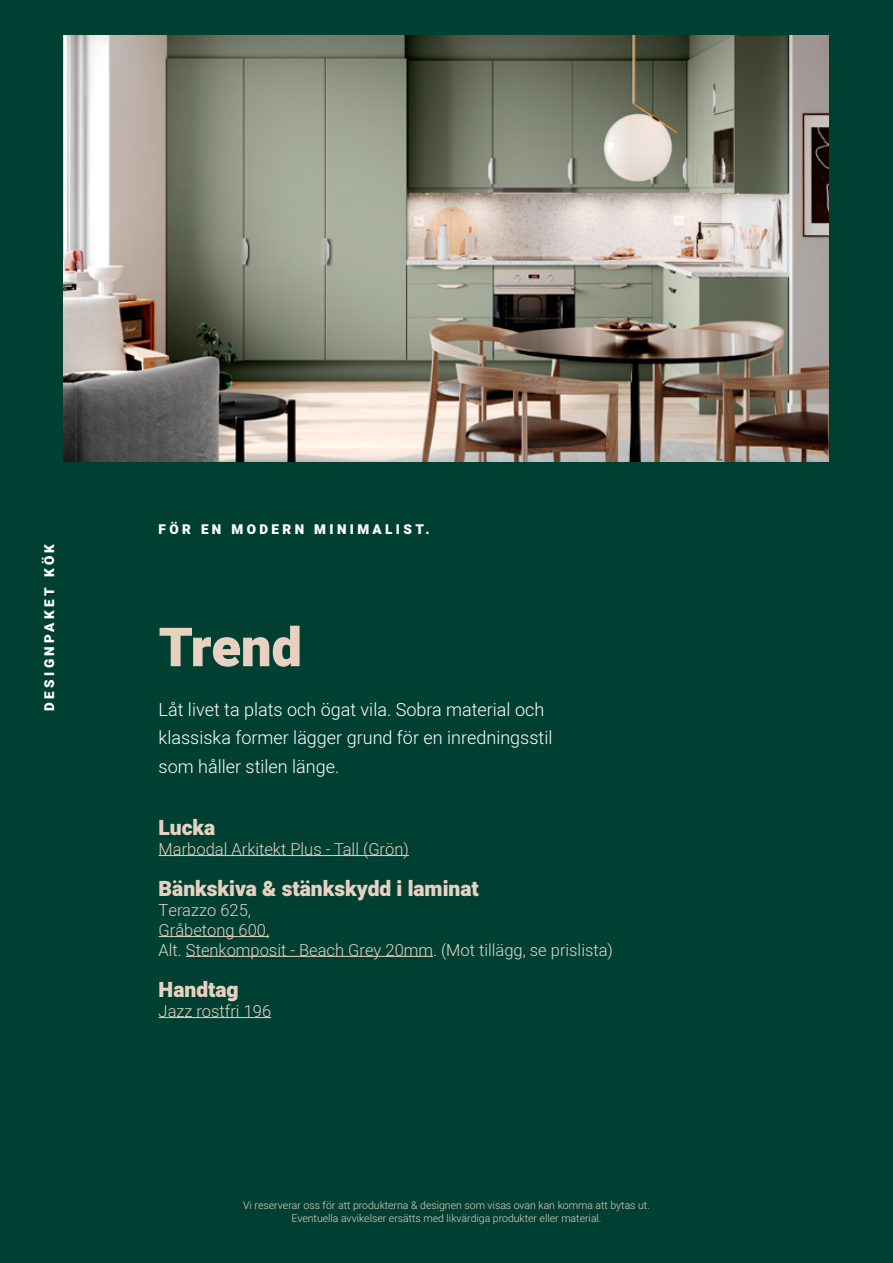
<style>
.page{position:relative;width:893px;height:1263px;background:#004032}
.page>*{position:absolute;margin:0;border:0;box-sizing:border-box;transform-origin:0 0}
.t1{font:900 54px "Heebo";color:#e8d1c1}
.t2{font:900 21px "Heebo";color:#e8d1c1}
.t3{font:300 18px/28.5px "Heebo";color:#fff}
.t4{font:300 16.5px/19.8px "Heebo";color:#e8d1c1}
.t5{font:900 13.5px "Heebo";letter-spacing:.25em;color:#fff}
.t6{font:300 10.5px/12.6px "Heebo";color:#e8d1c1;text-align:center}
.s1{color:#e2dbcc}
</style>
<div class="page">
<hr style="left:159px;top:855px;width:250px;height:1px;background:#e8d1c1">
<hr style="left:159px;top:936px;width:110px;height:1px;background:#e8d1c1">
<hr style="left:186px;top:956px;width:247px;height:1px;background:#e8d1c1">
<hr style="left:159px;top:1017px;width:112px;height:1px;background:#e8d1c1">
<img style="left:64px;top:36px;width:764px;height:425px">
<p class="t5" style="left:40px;top:711px;width:168px;rotate:-90deg">DESIGNPAKET KÖK</p>
<p class="t5" style="left:159px;top:520px;width:273px">FÖR EN MODERN MINIMALIST.</p>
<h1 class="t1" style="left:159px;top:610px;width:145px">Trend</h1>
<h3 class="t3" style="left:159px;top:695px;width:395px">Låt livet ta plats och ögat vila. Sobra material och klassiska former lägger grund för en inredningsstil som håller stilen länge.</h3>
<h2 class="t2" style="left:159px;top:813px;width:58px">Lucka</h2>
<h3 class="t4" style="left:159px;top:839px;width:252px">Marbodal Arkitekt Plus - Tall (Grön)</h3>
<h2 class="t2" style="left:159px;top:874px;width:322px">Bänkskiva &amp; stänkskydd i laminat</h2>
<h3 class="t4" style="left:159px;top:900px;width:456px">Terazzo 625,<br>Gråbetong 600,<br><span class="s1">Alt.</span> Stenkomposit - Beach Grey 20mm<span class="s1">. (Mot tillägg, se prislista)</span></h3>
<h2 class="t2" style="left:159px;top:975px;width:82px">Handtag</h2>
<h3 class="t4" style="left:159px;top:1001px;width:114px">Jazz rostfri 196</h3>
<p class="t6" style="left:243px;top:1199px;width:408px">Vi reserverar oss för att produkterna &amp; designen som visas ovan kan komma att bytas ut.<br>Eventuella avvikelser ersätts med likvärdiga produkter eller material.</p>
</div>
